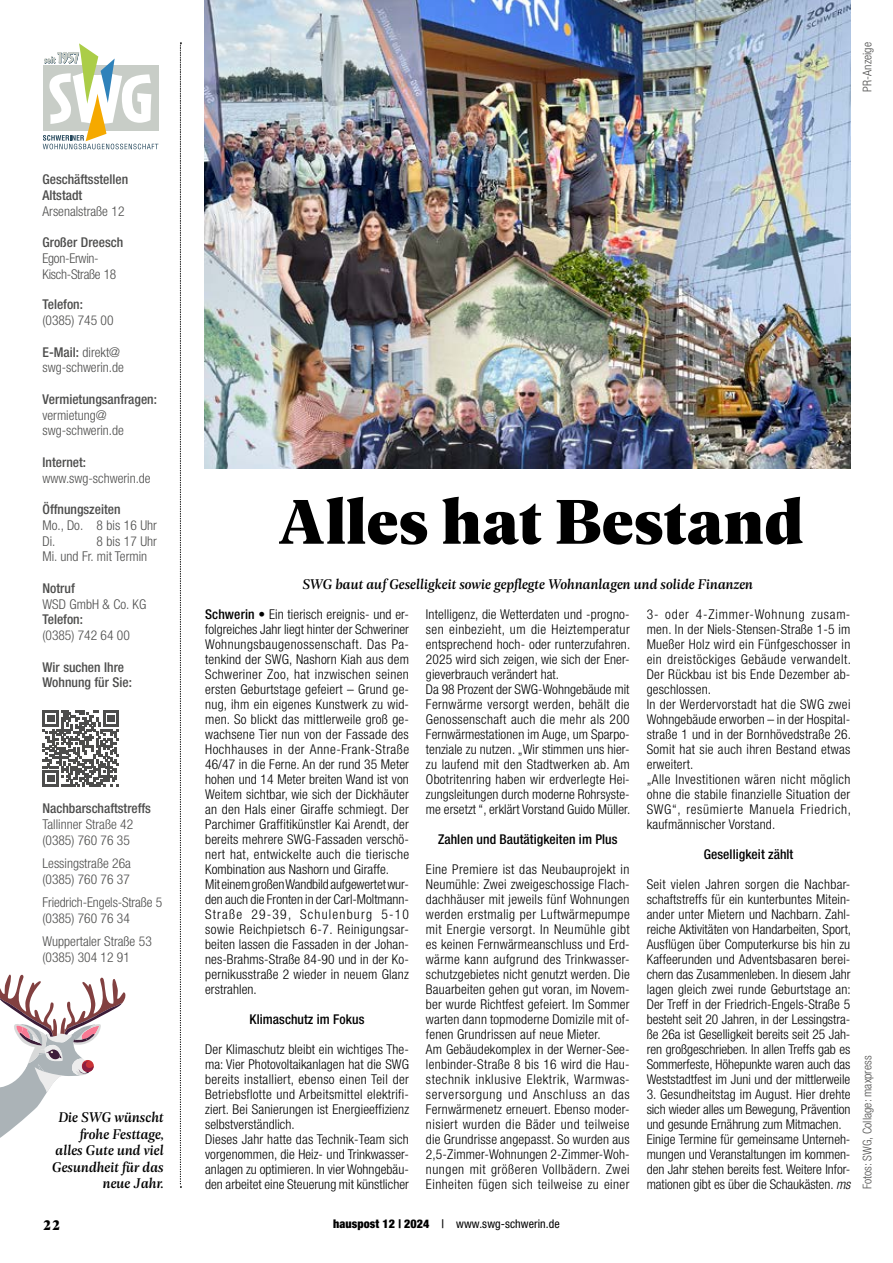
<style>
.page{position:relative;width:893px;height:1263px;background:#fff}
.page>*{position:absolute;margin:0;border:0;box-sizing:border-box;transform-origin:0 0}
.t1{font:900 67.5px "Geller Headline";letter-spacing:.005em;color:#000}
.t2{font:italic 500 15px/16.5px "Geller Headline";letter-spacing:.005em;color:#000;text-align:right}
.t3{font:900 15px "Geller Headline";color:#000}
.t4{font:300 condensed 13.5px/15px "Helvetica Neue LT Std";letter-spacing:.015em;color:#000}
.t5{font:300 condensed 13.5px/15.8px "Helvetica Neue LT Std";color:#4d4d4c}
.t6{font:300 condensed 13.5px/15px "Helvetica Neue LT Std";letter-spacing:-.005em;color:#000}
.t7{font:500 condensed 13.5px/15.8px "Helvetica Neue LT Std";color:#4d4d4c}
.t8{font:500 condensed 13.5px "Helvetica Neue LT Std";letter-spacing:.005em;color:#000}
.t9{font:300 condensed 13.5px/15.8px "Helvetica Neue LT Std";letter-spacing:-.02em;color:#4d4d4c}
.t10{font:300 condensed 12px "Helvetica Neue LT Std";letter-spacing:.005em;color:#4d4d4c}
.t11{font:condensed 12px "Helvetica Neue LT Std";letter-spacing:.005em;color:#000}
.s1{font-weight:500}
.s2{font-style:italic}
.s3{font-weight:900}
</style>
<div class="page">
<svg style="left:43px;top:43px;width:115px;height:106px"></svg>
<svg style="left:43px;top:710px;width:76px;height:77px"></svg>
<svg style="left:180px;top:43px;width:1px;height:1145px"></svg>
<img style="left:204px;top:0;width:646px;height:469px">
<svg style="left:0;top:974px;width:126px;height:164px"></svg>
<p class="t10" style="left:860px;top:92px;width:51px;rotate:-90deg">PR-Anzeige</p>
<p class="t7" style="left:43px;top:171px;width:87px">Geschäftsstellen<br>Altstadt</p>
<p class="t5" style="left:43px;top:203px;width:84px">Arsenalstraße 12</p>
<p class="t7" style="left:43px;top:234px;width:82px">Großer Dreesch</p>
<p class="t9" style="left:43px;top:250px;width:75px">Egon-Erwin-<br>Kisch-Straße 18</p>
<p class="t7" style="left:43px;top:296px;width:42px">Telefon:</p>
<p class="t5" style="left:43px;top:312px;width:73px">(0385) 745 00</p>
<p class="t5" style="left:43px;top:344px;width:83px"><span class="s1">E-Mail:</span> direkt@ swg-schwerin.de</p>
<p class="t7" style="left:43px;top:391px;width:116px">Vermietungsanfragen:</p>
<p class="t5" style="left:43px;top:407px;width:83px">vermietung@ swg-schwerin.de</p>
<p class="t7" style="left:43px;top:454px;width:45px">Internet:</p>
<p class="t5" style="left:43px;top:470px;width:110px">www.swg-schwerin.de</p>
<p class="t7" style="left:43px;top:501px;width:79px">Öffnungszeiten</p>
<p class="t5" style="left:43px;top:517px;width:116px">Mo., Do. 8 bis 16 Uhr<br>Di.</p>
<p class="t5" style="left:43px;top:533px;width:116px;text-indent:54px">8 bis 17 Uhr<br>Mi. und Fr. mit Termin</p>
<p class="t7" style="left:43px;top:580px;width:34px">Notruf</p>
<p class="t5" style="left:43px;top:596px;width:105px">WSD GmbH &amp; Co. KG</p>
<p class="t7" style="left:43px;top:611px;width:42px">Telefon:</p>
<p class="t5" style="left:43px;top:627px;width:89px">(0385) 742 64 00</p>
<p class="t7" style="left:43px;top:659px;width:91px">Wir suchen Ihre<br>Wohnung für Sie:</p>
<p class="t7" style="left:43px;top:800px;width:110px">Nachbarschaftstreffs</p>
<p class="t5" style="left:43px;top:816px;width:92px">Tallinner Straße 42 (0385) 760 76 35</p>
<p class="t5" style="left:43px;top:855px;width:90px">Lessingstraße 26a (0385) 760 76 37</p>
<p class="t5" style="left:43px;top:894px;width:121px">Friedrich-Engels-Straße 5 (0385) 760 76 34</p>
<p class="t5" style="left:43px;top:933px;width:111px">Wuppertaler Straße 53 (0385) 304 12 91</p>
<p class="t2" style="left:52px;top:1108px;width:113px">Die SWG wünscht frohe Festtage, alles Gute und viel<br>Gesundheit für das neue Jahr.</p>
<h1 class="t1" style="left:278px;top:473px;width:527px">Alles hat Bestand</h1>
<p class="t2" style="left:302px;top:575px;width:452px">SWG baut auf Geselligkeit sowie gepflegte Wohnanlagen und solide Finanzen</p>
<p class="t4" style="left:205px;top:606px;width:205px"><span class="s1">Schwerin •</span> Ein tierisch ereignis- und er&shy;folgreiches Jahr liegt hinter der Schweriner Wohnungsbaugenossenschaft. Das Pa&shy;tenkind der SWG, Nashorn Kiah aus dem Schweriner Zoo, hat inzwischen seinen ersten Geburtstage gefeiert – Grund ge&shy;nug, ihm ein eigenes Kunstwerk zu wid&shy;men. So blickt das mittlerweile groß ge&shy;wachsene Tier nun von der Fassade des Hochhauses in der Anne-Frank-Straße 46/47 in die Ferne. An der rund 35 Meter hohen und 14 Meter breiten Wand ist von Weitem sichtbar, wie sich der Dickhäuter an den Hals einer Giraffe schmiegt. Der Parchimer Graffitikünstler Kai Arendt, der bereits mehrere SWG-Fassaden verschö&shy;nert hat, entwickelte auch die tierische Kombination aus Nashorn und Giraffe.<br>Mit einem großen Wandbild aufgewertet wur&shy;den auch die Fronten in der Carl-Moltmann-Straße 29-39, Schulenburg 5-10 sowie Reichpietsch 6-7. Reinigungsar&shy;beiten lassen die Fassaden in der Johan&shy;nes-Brahms-Straße 84-90 und in der Ko&shy;pernikusstraße 2 wieder in neuem Glanz erstrahlen.</p>
<p class="t8" style="left:250px;top:1011px;width:116px">Klimaschutz im Fokus</p>
<p class="t4" style="left:205px;top:1041px;width:205px">Der Klimaschutz bleibt ein wichtiges The&shy;ma: Vier Photovoltaikanlagen hat die SWG bereits installiert, ebenso einen Teil der Betriebsflotte und Arbeitsmittel elektrifi&shy;ziert. Bei Sanierungen ist Energieeffizienz selbstverständlich.<br>Dieses Jahr hatte das Technik-Team sich vorgenommen, die Heiz- und Trinkwasser&shy;anlagen zu optimieren. In vier Wohngebäu&shy;den arbeitet eine Steuerung mit künstlicher</p>
<p class="t4" style="left:426px;top:606px;width:206px">Intelligenz, die Wetterdaten und -progno&shy;sen einbezieht, um die Heiztemperatur entsprechend hoch- oder runterzufahren.<br>2025 wird sich zeigen, wie sich der Ener&shy;gieverbrauch verändert hat.<br>Da 98 Prozent der SWG-Wohngebäude mit Fernwärme versorgt werden, behält die Genossenschaft auch die mehr als 200<br>Fernwärmestationen im Auge, um Sparpo&shy;tenziale zu nutzen. „Wir stimmen uns hier&shy;zu laufend mit den Stadtwerken ab. Am Obotritenring haben wir erdverlegte Hei&shy;zungsleitungen durch moderne Rohrsyste&shy;me ersetzt “, erklärt Vorstand Guido Müller.</p>
<p class="t8" style="left:438px;top:831px;width:181px">Zahlen und Bautätigkeiten im Plus</p>
<p class="t4" style="left:426px;top:861px;width:205px">Eine Premiere ist das Neubauprojekt in Neumühle: Zwei zweigeschossige Flach&shy;dachhäuser mit jeweils fünf Wohnungen werden erstmalig per Luftwärmepumpe mit Energie versorgt. In Neumühle gibt es keinen Fernwärmeanschluss und Erd&shy;wärme kann aufgrund des Trinkwasser&shy;schutzgebietes nicht genutzt werden. Die Bauarbeiten gehen gut voran, im Novem&shy;ber wurde Richtfest gefeiert. Im Sommer warten dann topmoderne Domizile mit of&shy;fenen Grundrissen auf neue Mieter.<br>Am Gebäudekomplex in der Werner-See&shy;lenbinder-Straße 8 bis 16 wird die Hau&shy;stechnik inklusive Elektrik, Warmwas&shy;serversorgung und Anschluss an das Fernwärmenetz erneuert. Ebenso moder&shy;nisiert wurden die Bäder und teilweise die Grundrisse angepasst. So wurden aus 2,5-Zimmer-Wohnungen 2-Zimmer-Woh&shy;nungen mit größeren Vollbädern. Zwei Einheiten fügen sich teilweise zu einer</p>
<p class="t4" style="left:647px;top:606px;width:206px">3- oder 4-Zimmer-Wohnung zusam&shy;men. In der Niels-Stensen-Straße 1-5 im Mueßer Holz wird ein Fünfgeschosser in ein dreistöckiges Gebäude verwandelt.<br>Der Rückbau ist bis Ende Dezember ab&shy;geschlossen.<br>In der Werdervorstadt hat die SWG zwei Wohngebäude erworben – in der Hospital&shy;straße 1 und in der Bornhövedstraße 26.<br>Somit hat sie auch ihren Bestand etwas erweitert.<br>„Alle Investitionen wären nicht möglich ohne die stabile finanzielle Situation der SWG“, resümierte Manuela Friedrich, kaufmännischer Vorstand.</p>
<p class="t8" style="left:704px;top:846px;width:91px">Geselligkeit zählt</p>
<p class="t4" style="left:647px;top:876px;width:206px;text-align:justify">Seit vielen Jahren sorgen die Nachbar&shy;schaftstreffs für ein kunterbuntes Mitein&shy;ander unter Mietern und Nachbarn. Zahl&shy;reiche Aktivitäten von Handarbeiten, Sport, Ausflügen über Computerkurse bis hin zu Kaffeerunden und Adventsbasaren berei&shy;chern das Zusammenleben. In diesem Jahr lagen gleich zwei runde Geburtstage an:<br>Der Treff in der Friedrich-Engels-Straße 5 besteht seit 20 Jahren, in der Lessingstra&shy;ße 26a ist Geselligkeit bereits seit 25 Jah&shy;ren großgeschrieben. In allen Treffs gab es Sommerfeste, Höhepunkte waren auch das Weststadtfest im Juni und der mittlerweile</p>
<p class="t6" style="left:647px;top:1086px;width:205px">3. Gesundheitstag im August. Hier drehte sich wieder alles um Bewegung, Prävention und gesunde Ernährung zum Mitmachen.<br>Einige Termine für gemeinsame Unterneh&shy;mungen und Veranstaltungen im kommen&shy;den Jahr stehen bereits fest. Weitere Infor&shy;mationen gibt es über die Schaukästen. <span class="s2">ms</span></p>
<p class="t3" style="left:43px;top:1214px;width:20px">22</p>
<p class="t11" style="left:333px;top:1216px;width:228px"><span class="s3">hauspost 12 | 2024</span> <span class="s1">|</span> www.swg-schwerin.de</p>
<p class="t10" style="left:860px;top:1189px;width:135px;rotate:-90deg">Fotos: SWG, Collage: maxpress</p>
</div>
